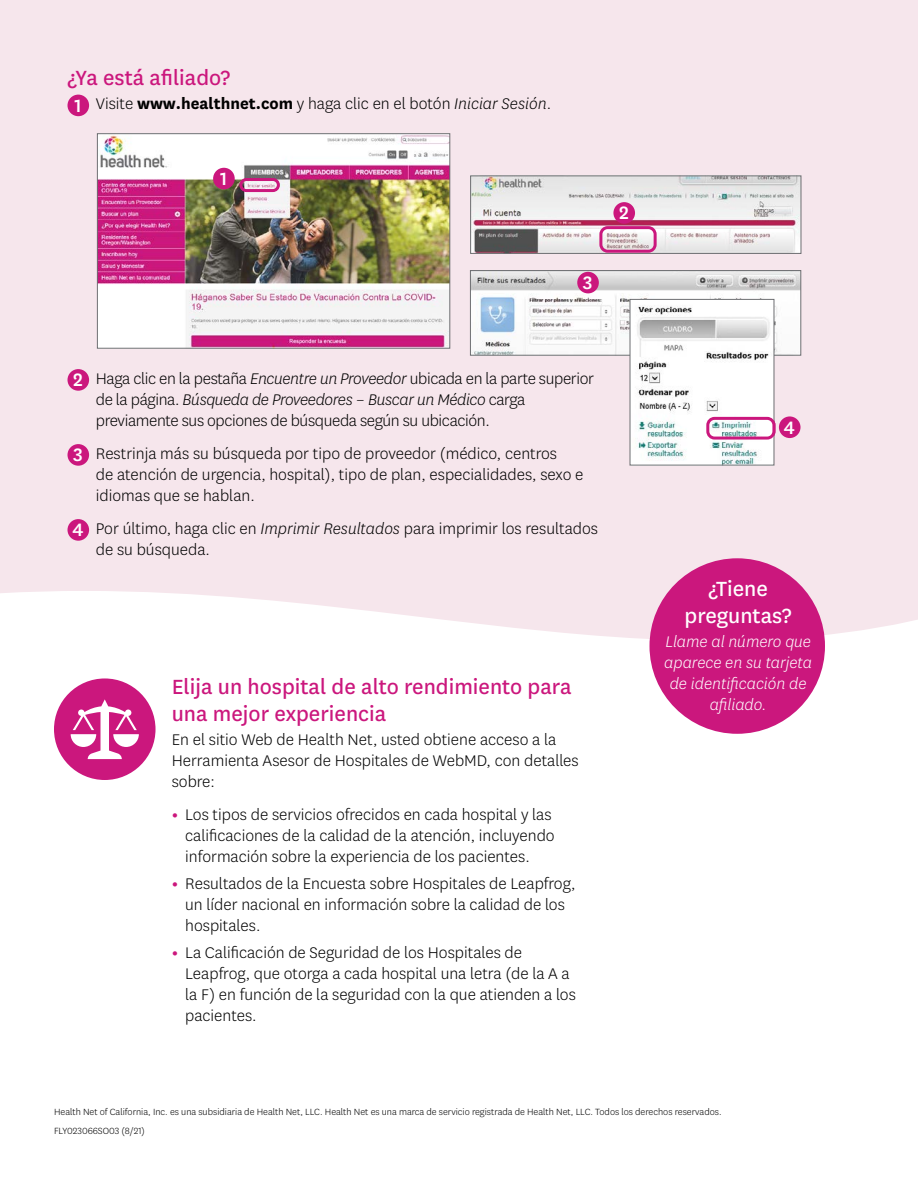
<style>
.page{position:relative;width:918px;height:1188px;background:#fff}
.page>*{position:absolute;margin:0;border:0;box-sizing:border-box;transform-origin:0 0}
.t1{font:24px/27px "Centene Sans";color:#cb177d}
.t2{font:24px/27px "Centene Sans";color:#fff;text-align:center}
.t3{font:500 21px "Centene Sans";color:#fff}
.t4{font:300 18px/21px "Centene Sans";color:#000}
.t5{font:300 18px/21px "Centene Sans";letter-spacing:-.02em;color:#000}
.t6{font:italic 300 18px/21px "Centene Sans";color:#fff;text-align:center}
.t7{font:300 10.5px "Centene Sans";color:#000}
.s1{font-weight:500;font-size:21px;color:#fff}
.s2{font-weight:700}
.s3{font-style:italic}
.s4{font-weight:700;color:#cb177d}
</style>
<div class="page">
<div style="left:0;top:0;width:918px;height:651px;background:#f6e6ec"></div>
<div style="left:68px;top:369px;width:21px;height:22px;background:#cb177d;border-radius:50%"></div>
<div style="left:68px;top:444px;width:21px;height:22px;background:#cb177d;border-radius:50%"></div>
<div style="left:68px;top:519px;width:21px;height:22px;background:#cb177d;border-radius:50%"></div>
<svg style="left:0;top:591px;width:918px;height:130px"></svg>
<div style="left:650px;top:558px;width:175px;height:176px;background:#cb177d;border-radius:50%"></div>
<div style="left:54px;top:678px;width:102px;height:102px;background:#cb177d;border-radius:50%"></div>
<svg style="left:71px;top:699px;width:68px;height:60px"></svg>
<div style="left:68px;top:95px;width:21px;height:21px;background:#cb177d;border-radius:50%"></div>
<img style="left:99px;top:135px;width:349px;height:212px">
<div style="left:97px;top:133px;width:353px;height:216px;border:1px solid #6d6e71"></div>
<div style="left:239px;top:178px;width:41px;height:14px;border:3px solid #cb177d;border-radius:6px"></div>
<div style="left:213px;top:168px;width:22px;height:21px;background:#cb177d;border-radius:50%"></div>
<img style="left:472px;top:178px;width:327px;height:74px">
<div style="left:470px;top:176px;width:331px;height:78px;border:1px solid #6d6e71"></div>
<div style="left:599px;top:226px;width:58px;height:27px;border:3px solid #cb177d;border-radius:7px"></div>
<div style="left:613px;top:202px;width:22px;height:22px;background:#cb177d;border-radius:50%"></div>
<img style="left:472px;top:272px;width:327px;height:82px">
<div style="left:470px;top:270px;width:331px;height:86px;border:1px solid #6d6e71"></div>
<div style="left:577px;top:272px;width:22px;height:21px;background:#cb177d;border-radius:50%"></div>
<img style="left:632px;top:301px;width:140px;height:162px">
<div style="left:779px;top:416px;width:22px;height:22px;background:#cb177d;border-radius:50%"></div>
<div style="left:706px;top:417px;width:69px;height:23px;border:3px solid #cb177d;border-radius:7px"></div>
<h3 class="t1" style="left:68px;top:63px;width:164px">¿Ya está afiliado?</h3>
<p class="t4" style="left:74px;top:93px;width:478px"><span class="s1">1</span> Visite <span class="s2">www.healthnet.com</span> y haga clic en el botón <span class="s3">Iniciar Sesión</span>.</p>
<p class="t3" style="left:220px;top:164px;width:9px">1</p>
<p class="t3" style="left:583px;top:268px;width:11px">3</p>
<p class="t3" style="left:619px;top:199px;width:11px">2</p>
<p class="t5" style="left:96px;top:367px;width:500px;text-indent:-23px"><span class="s1">2</span> Haga clic en la pestaña <span class="s3">Encuentre un Proveedor</span> ubicada en la parte superior de la página. <span class="s3">Búsqueda de Proveedores – Buscar un Médico</span> carga previamente sus opciones de búsqueda según su ubicación.</p>
<p class="t4" style="left:96px;top:442px;width:489px;text-indent:-23px"><span class="s1">3</span> Restrinja más su búsqueda por tipo de proveedor (médico, centros<br>de atención de urgencia, hospital), tipo de plan, especialidades, sexo e idiomas que se hablan.</p>
<p class="t4" style="left:96px;top:517px;width:504px;text-indent:-23px"><span class="s1">4</span> Por último, haga clic en <span class="s3">Imprimir Resultados</span> para imprimir los resultados de su búsqueda.</p>
<h3 class="t1" style="left:172px;top:672px;width:402px">Elija un hospital de alto rendimiento para una mejor experiencia</h3>
<p class="t4" style="left:172px;top:729px;width:409px">En el sitio Web de Health Net, usted obtiene acceso a la<br>Herramienta Asesor de Hospitales de WebMD, con detalles sobre:</p>
<p class="t4" style="left:185px;top:804px;width:371px;text-indent:-14px"><span class="s4">•</span> Los tipos de servicios ofrecidos en cada hospital y las calificaciones de la calidad de la atención, incluyendo información sobre la experiencia de los pacientes.</p>
<p class="t4" style="left:185px;top:873px;width:392px;text-indent:-14px"><span class="s4">•</span> Resultados de la Encuesta sobre Hospitales de Leapfrog, un líder nacional en información sobre la calidad de los hospitales.</p>
<p class="t4" style="left:185px;top:942px;width:392px;text-indent:-14px"><span class="s4">•</span> La Calificación de Seguridad de los Hospitales de Leapfrog, que otorga a cada hospital una letra (de la A a la F) en función de la seguridad con la que atienden a los pacientes.</p>
<p class="t3" style="left:784px;top:413px;width:13px">4</p>
<p class="t2" style="left:685px;top:574px;width:109px">¿Tiene preguntas?</p>
<p class="t6" style="left:664px;top:631px;width:149px">Llame al número que aparece en su tarjeta de identificación de afiliado.</p>
<p class="t7" style="left:54px;top:1105px;width:669px">Health Net of California, Inc. es una subsidiaria de Health Net, LLC. Health Net es una marca de servicio registrada de Health Net, LLC. Todos los derechos reservados.</p>
<p class="t7" style="left:54px;top:1124px;width:92px">FLY023066SO03 (8/21)</p>
</div>
